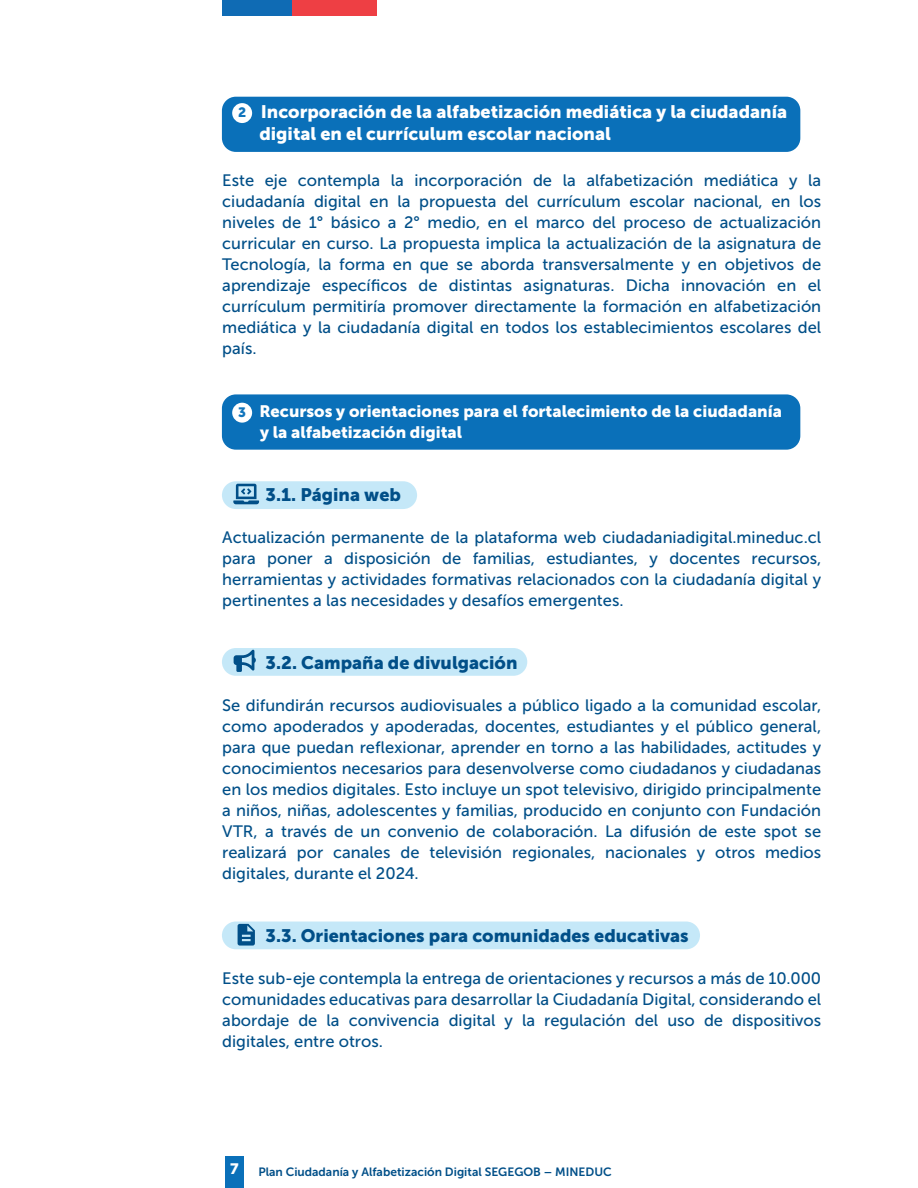
<style>
.page{position:relative;width:918px;height:1188px;background:#fff}
.page>*{position:absolute;margin:0;border:0;box-sizing:border-box;transform-origin:0 0}
.t1{font:18px/21.6px "Museo Sans 900";color:#fff}
.t2{font:18px "Museo Sans 900";color:#014f88}
.t3{font:16.5px/21px "Museo Sans 500";color:#014f88;text-align:justify}
.t4{font:16.5px/21px "Museo Sans 900";color:#fff}
.t5{font:15px "Museo Sans 900";color:#fff}
.t6{font:13.5px "Museo Sans 900";color:#1074bc}
.t7{font:12px "Museo Sans 700";color:#014f88}
</style>
<div class="page">
<div style="left:222px;top:394px;width:578px;height:56px;background:#0a70b9;border-radius:14px"></div>
<div style="left:222px;top:0;width:70px;height:16px;background:#0f6bb4"></div>
<div style="left:292px;top:0;width:84px;height:16px;background:#ee3f44"></div>
<div style="left:222px;top:97px;width:578px;height:55px;background:#0a70b9;border-radius:14px"></div>
<div style="left:222px;top:481px;width:195px;height:28px;background:#c5e8f8;border-radius:14px"></div>
<div style="left:222px;top:648px;width:305px;height:28px;background:#c5e8f8;border-radius:14px"></div>
<div style="left:222px;top:922px;width:478px;height:27px;background:#c5e8f8;border-radius:14px"></div>
<div style="left:226px;top:1156px;width:18px;height:32px;background:#0a70b9"></div>
<svg style="left:233px;top:484px;width:26px;height:20px"></svg>
<svg style="left:234px;top:650px;width:22px;height:22px"></svg>
<svg style="left:238px;top:924px;width:17px;height:22px"></svg>
<div style="left:232px;top:103px;width:20px;height:20px;background:#fff;border-radius:10px"></div>
<div style="left:232px;top:403px;width:20px;height:20px;background:#fff;border-radius:10px"></div>
<p class="t1" style="left:259px;top:101px;width:529px">Incorporación de la alfabetización mediática y la ciudadanía digital en el currículum escolar nacional</p>
<p class="t3" style="left:222px;top:170px;width:601px">Este eje contempla la incorporación de la alfabetización mediática y la ciudadanía digital en la propuesta del currículum escolar nacional, en los niveles de 1° básico a 2° medio, en el marco del proceso de actualización curricular en curso. La propuesta implica la actualización de la asignatura de Tecnología, la forma en que se aborda transversalmente y en objetivos de aprendizaje específicos de distintas asignaturas. Dicha innovación en el currículum permitiría promover directamente la formación en alfabetización mediática y la ciudadanía digital en todos los establecimientos escolares del país.</p>
<p class="t6" style="left:238px;top:105px;width:10px">2</p>
<p class="t6" style="left:238px;top:405px;width:9px">3</p>
<p class="t4" style="left:259px;top:400px;width:524px">Recursos y orientaciones para el fortalecimiento de la ciudadanía y la alfabetización digital</p>
<p class="t2" style="left:266px;top:484px;width:137px">3.1. Página web</p>
<p class="t3" style="left:222px;top:527px;width:600px">Actualización permanente de la plataforma web ciudadaniadigital.mineduc.cl para poner a disposición de familias, estudiantes, y docentes recursos, herramientas y actividades formativas relacionados con la ciudadanía digital y pertinentes a las necesidades y desafíos emergentes.</p>
<p class="t2" style="left:266px;top:652px;width:253px">3.2. Campaña de divulgación</p>
<p class="t3" style="left:222px;top:695px;width:600px">Se difundirán recursos audiovisuales a público ligado a la comunidad escolar, como apoderados y apoderadas, docentes, estudiantes y el público general, para que puedan reflexionar, aprender en torno a las habilidades, actitudes y conocimientos necesarios para desenvolverse como ciudadanos y ciudadanas en los medios digitales. Esto incluye un spot televisivo, dirigido principalmente a niños, niñas, adolescentes y familias, producido en conjunto con Fundación VTR, a través de un convenio de colaboración. La difusión de este spot se realizará por canales de televisión regionales, nacionales y otros medios digitales, durante el 2024.</p>
<p class="t2" style="left:266px;top:925px;width:425px">3.3. Orientaciones para comunidades educativas</p>
<p class="t3" style="left:222px;top:968px;width:601px">Este sub-eje contempla la entrega de orientaciones y recursos a más de 10.000 comunidades educativas para desarrollar la Ciudadanía Digital, considerando el abordaje de la convivencia digital y la regulación del uso de dispositivos digitales, entre otros.</p>
<p class="t5" style="left:230px;top:1160px;width:10px">7</p>
<p class="t7" style="left:258px;top:1165px;width:355px">Plan Ciudadanía y Alfabetización Digital SEGEGOB – MINEDUC</p>
</div>
